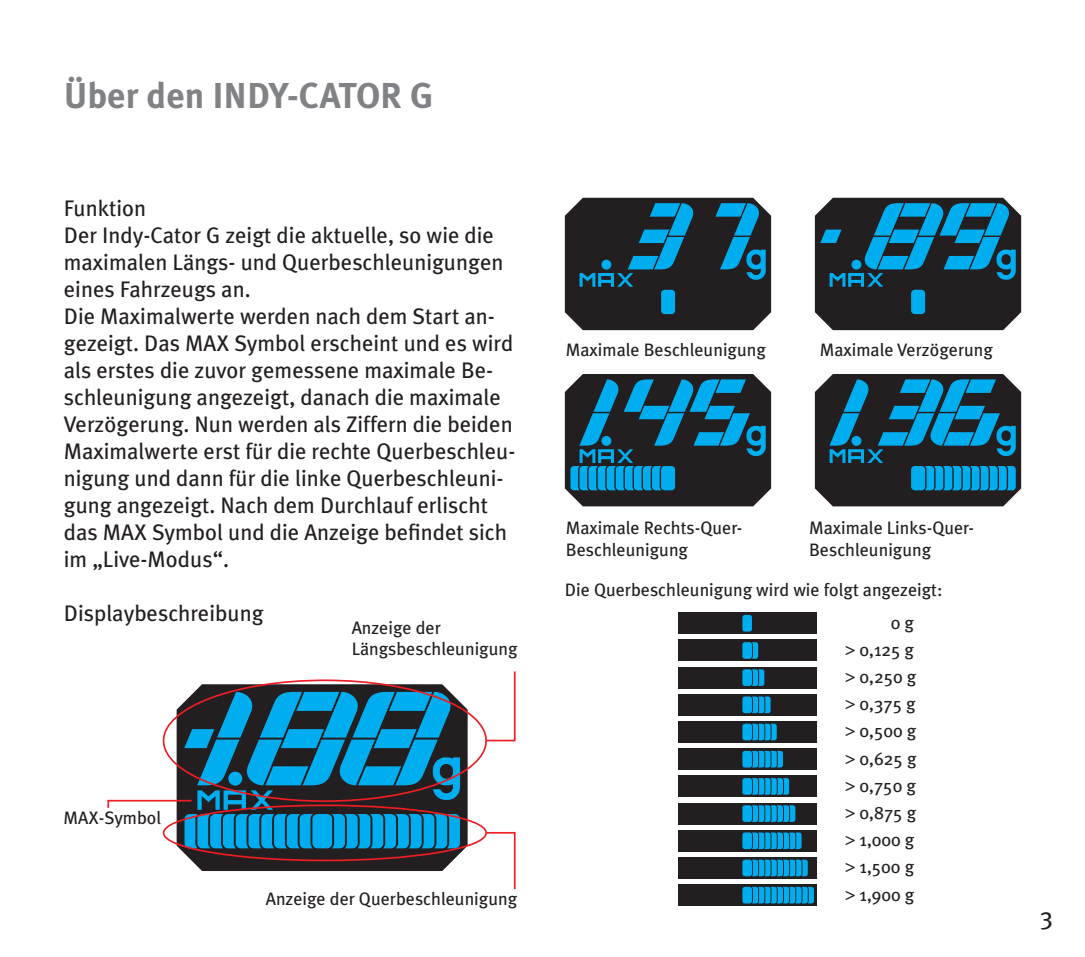
<style>
.page{position:relative;width:1085px;height:957px;background:#fff}
.page>*{position:absolute;margin:0;border:0;box-sizing:border-box;transform-origin:0 0}
.t1{font:700 36px "Meta Plus";color:#808285}
.t2{font:24.75px "Meta Plus";color:#231f20}
.t3{font:22.5px/27px "Meta Plus";color:#231f20}
.t4{font:18px/27.2px "Meta Plus";color:#231f20}
.s1{font-family:"Courier"}
</style>
<div class="page">
<svg style="left:179px;top:684px;width:288px;height:187px;background:#463739"></svg>
<svg style="left:485px;top:831px;width:31px;height:59px"></svg>
<svg style="left:485px;top:671px;width:31px;height:71px"></svg>
<svg style="left:107px;top:692px;width:353px;height:156px"></svg>
<svg style="left:564px;top:198px;width:207px;height:132px;background:#243c46"></svg>
<div style="left:661px;top:290px;width:14px;height:24px;background:#00aeef;border-radius:4px"></div>
<svg style="left:814px;top:198px;width:206px;height:132px;background:#204859"></svg>
<div style="left:911px;top:290px;width:14px;height:24px;background:#00aeef;border-radius:4px"></div>
<svg style="left:564px;top:374px;width:207px;height:132px;background:#204e61"></svg>
<div style="left:661px;top:466px;width:14px;height:24px;background:#00aeef;border-radius:4px"></div>
<svg style="left:814px;top:374px;width:206px;height:132px;background:#1e5064"></svg>
<div style="left:911px;top:466px;width:14px;height:24px;background:#00aeef;border-radius:4px"></div>
<div style="left:677px;top:612px;width:139px;height:22px;background:#231f20"></div>
<div style="left:742px;top:615px;width:9px;height:16px;background:#00aeef;border-radius:3px"></div>
<div style="left:677px;top:639px;width:139px;height:22px;background:#231f20"></div>
<svg style="left:751px;top:642px;width:7px;height:17px"></svg>
<div style="left:742px;top:642px;width:9px;height:17px;background:#00aeef;border-radius:3px"></div>
<div style="left:677px;top:667px;width:139px;height:21px;background:#231f20"></div>
<svg style="left:751px;top:669px;width:13px;height:17px"></svg>
<div style="left:742px;top:669px;width:9px;height:17px;background:#00aeef;border-radius:3px"></div>
<div style="left:677px;top:694px;width:139px;height:21px;background:#231f20"></div>
<svg style="left:751px;top:696px;width:19px;height:17px"></svg>
<div style="left:742px;top:696px;width:9px;height:17px;background:#00aeef;border-radius:3px"></div>
<div style="left:677px;top:721px;width:139px;height:22px;background:#231f20"></div>
<svg style="left:751px;top:723px;width:25px;height:17px"></svg>
<div style="left:742px;top:723px;width:9px;height:17px;background:#00aeef;border-radius:3px"></div>
<div style="left:677px;top:748px;width:139px;height:22px;background:#231f20"></div>
<svg style="left:751px;top:751px;width:31px;height:16px"></svg>
<div style="left:742px;top:751px;width:9px;height:16px;background:#00aeef;border-radius:3px"></div>
<div style="left:677px;top:775px;width:139px;height:22px;background:#231f20"></div>
<svg style="left:751px;top:778px;width:38px;height:16px"></svg>
<div style="left:742px;top:778px;width:9px;height:16px;background:#00aeef;border-radius:3px"></div>
<div style="left:677px;top:803px;width:139px;height:21px;background:#231f20"></div>
<svg style="left:751px;top:805px;width:44px;height:17px"></svg>
<div style="left:742px;top:805px;width:9px;height:17px;background:#00aeef;border-radius:3px"></div>
<div style="left:677px;top:830px;width:139px;height:21px;background:#231f20"></div>
<svg style="left:751px;top:832px;width:50px;height:17px"></svg>
<div style="left:742px;top:832px;width:9px;height:17px;background:#00aeef;border-radius:3px"></div>
<div style="left:677px;top:857px;width:139px;height:21px;background:#231f20"></div>
<svg style="left:751px;top:859px;width:56px;height:17px"></svg>
<div style="left:742px;top:859px;width:9px;height:17px;background:#00aeef;border-radius:3px"></div>
<div style="left:677px;top:884px;width:139px;height:22px;background:#231f20"></div>
<svg style="left:751px;top:887px;width:62px;height:16px"></svg>
<div style="left:742px;top:887px;width:9px;height:16px;background:#00aeef;border-radius:3px"></div>
<h1 class="t1" style="left:64px;top:75px;width:371px">Über den INDY-CATOR G</h1>
<p class="t3" style="left:64px;top:194px;width:453px">Funktion<br>Der Indy-Cator G zeigt die aktuelle, so wie die maximalen Längs- und Querbeschleunigungen eines Fahrzeugs an.<br>Die Maximalwerte werden nach dem Start an&shy;gezeigt. Das MAX Symbol erscheint und es wird als erstes die zuvor gemessene maximale Be&shy;schleunigung angezeigt, danach die maximale Verzögerung. Nun werden als Ziffern die beiden Maximalwerte erst für die rechte Querbeschleu&shy;nigung und dann für die linke Querbeschleuni&shy;gung angezeigt. Nach dem Durchlauf erlischt das MAX Symbol und die Anzeige befindet sich im „Live-Modus“.</p>
<p class="t3" style="left:64px;top:599px;width:201px">Displaybeschreibung</p>
<p class="t4" style="left:351px;top:616px;width:167px;line-height:21.6px">Anzeige der<br>Längsbeschleunigung</p>
<p class="t4" style="left:63px;top:803px;width:99px">MAX-Symbol</p>
<p class="t4" style="left:266px;top:884px;width:253px">Anzeige der Querbeschleunigung</p>
<p class="t4" style="left:566px;top:335px;width:201px">Maximale Beschleunigung</p>
<p class="t4" style="left:819px;top:335px;width:175px">Maximale Verzögerung</p>
<p class="t4" style="left:566px;top:517px;width:178px;line-height:21.6px">Maximale Rechts-Quer-<br>Beschleunigung</p>
<p class="t4" style="left:809px;top:517px;width:167px;line-height:21.6px">Maximale Links-Quer-<br>Beschleunigung</p>
<p class="t4" style="left:890px;top:573px;width:53px;line-height:32.6px;text-indent:-326px">Die Querbeschleunigung wird wie folgt angezeigt:<br>0 g</p>
<p class="t4" style="left:845px;top:636px;width:73px"><span class="s1">&gt;</span> 0,125 g <span class="s1">&gt;</span> 0,250 g <span class="s1">&gt;</span> 0,375 g <span class="s1">&gt;</span> 0,500 g <span class="s1">&gt;</span> 0,625 g <span class="s1">&gt;</span> 0,750 g <span class="s1">&gt;</span> 0,875 g <span class="s1">&gt;</span> 1,000 g <span class="s1">&gt;</span> 1,500 g <span class="s1">&gt;</span> 1,900 g</p>
<p class="t2" style="left:1039px;top:902px;width:15px">3</p>
</div>
